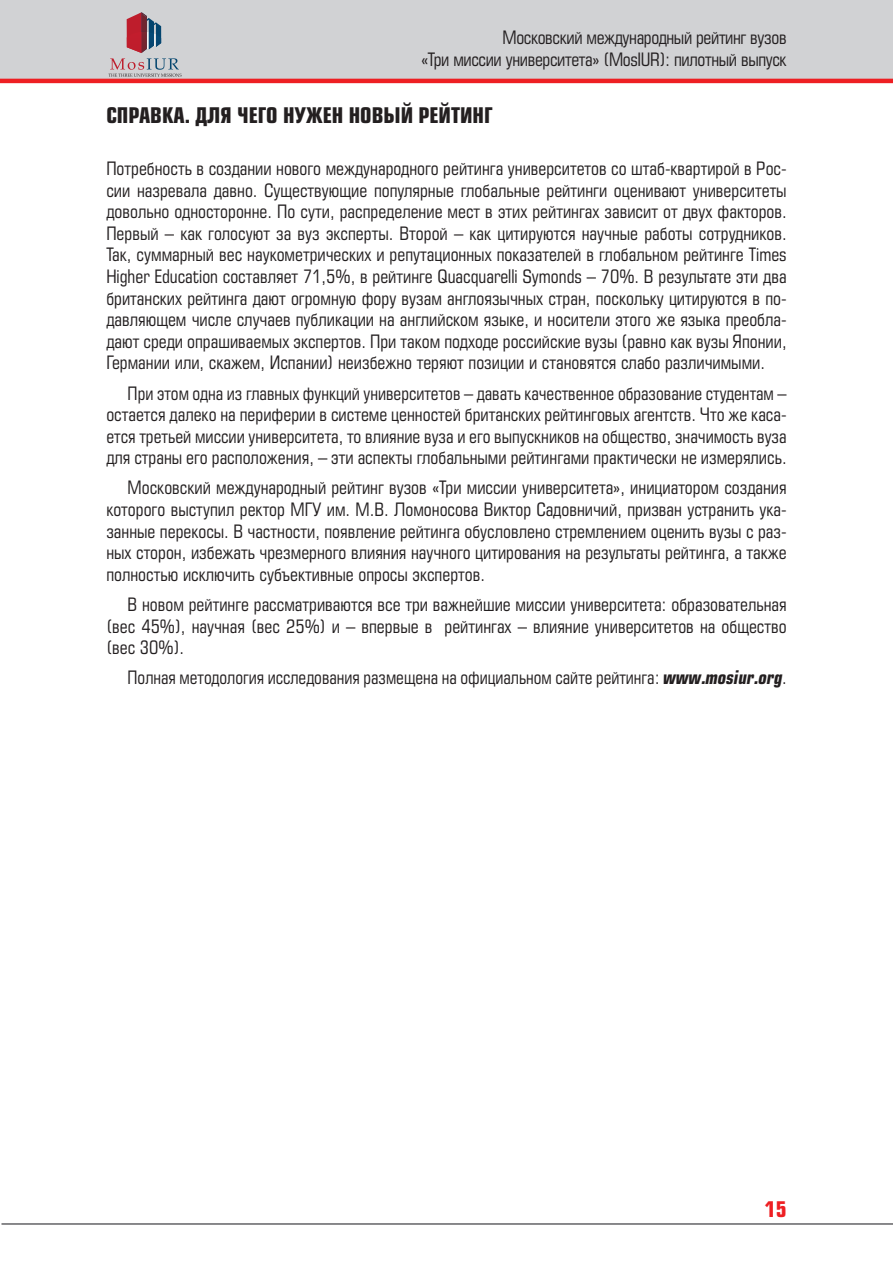
<style>
.page{position:relative;width:893px;height:1263px;background:#fff}
.page>*{position:absolute;margin:0;border:0;box-sizing:border-box;transform-origin:0 0}
.t1{font:700 21px "Europe Cond";color:#231f20}
.t2{font:700 21px "Europe Cond";color:#ee1f23}
.t3{font:18px/21.6px "Europe Cond";color:#231f20;text-align:justify}
.t4{font:18px/21.6px "Europe Cond";letter-spacing:-.02em;color:#231f20;text-align:right}
.s1{font-weight:700;font-style:italic}
</style>
<div class="page">
<div style="left:0;top:0;width:893px;height:81px;background:#d1d2d4"></div>
<hr style="left:0;top:79px;width:893px;height:4px;background:#ee1f23">
<hr style="left:2px;top:1223px;width:891px;height:2px;background:#636366">
<svg style="left:109px;top:12px;width:73px;height:65px"></svg>
<img style="left:147px;top:32px;width:14px;height:21px">
<img style="left:127px;top:32px;width:20px;height:21px">
<p class="t4" style="left:421px;top:27px;width:367px">Московский международный рейтинг вузов<br>«Три миссии университета» (MosIUR): пилотный выпуск</p>
<p class="t1" style="left:106px;top:102px;width:13px">СПРАВКА</p>
<p class="t1" style="left:185px;top:102px;width:309px">. Для чего нужен новый рейтинг</p>
<p class="t3" style="left:106px;top:157px;width:682px">Потребность в создании нового международного рейтинга университетов со штаб-квартирой в Рос&shy;сии назревала давно. Существующие популярные глобальные рейтинги оценивают университеты довольно односторонне. По сути, распределение мест в этих рейтингах зависит от двух факторов.<br>Первый – как голосуют за вуз эксперты. Второй – как цитируются научные работы сотрудников.<br>Так, суммарный вес наукометрических и репутационных показателей в глобальном рейтинге Times Higher Education составляет 71,5%, в рейтинге Quacquarelli Symonds – 70%. В результате эти два британских рейтинга дают огромную фору вузам англоязычных стран, поскольку цитируются в по&shy;давляющем числе случаев публикации на английском языке, и носители этого же языка преобла&shy;дают среди опрашиваемых экспертов. При таком подходе российские вузы (равно как вузы Японии, Германии или, скажем, Испании) неизбежно теряют позиции и становятся слабо различимыми.</p>
<p class="t3" style="left:106px;top:382px;width:682px;text-indent:21px">При этом одна из главных функций университетов – давать качественное образование студентам – остается далеко на периферии в системе ценностей британских рейтинговых агентств. Что же каса&shy;ется третьей миссии университета, то влияние вуза и его выпускников на общество, значимость вуза для страны его расположения, – эти аспекты глобальными рейтингами практически не измерялись.</p>
<p class="t3" style="left:106px;top:477px;width:682px;text-indent:21px">Московский международный рейтинг вузов «Три миссии университета», инициатором создания которого выступил ректор МГУ им. М.В. Ломоносова Виктор Садовничий, призван устранить ука&shy;занные перекосы. В частности, появление рейтинга обусловлено стремлением оценить вузы с раз&shy;ных сторон, избежать чрезмерного влияния научного цитирования на результаты рейтинга, а также полностью исключить субъективные опросы экспертов.</p>
<p class="t3" style="left:106px;top:593px;width:682px;text-indent:21px">В новом рейтинге рассматриваются все три важнейшие миссии университета: образовательная (вес 45%), научная (вес 25%) и – впервые в рейтингах – влияние университетов на общество (вес 30%).</p>
<p class="t3" style="left:128px;top:667px;width:661px">Полная методология исследования размещена на официальном сайте рейтинга: <span class="s1">www.mosiur.org</span>.</p>
<p class="t2" style="left:765px;top:1195px;width:23px">15</p>
</div>
